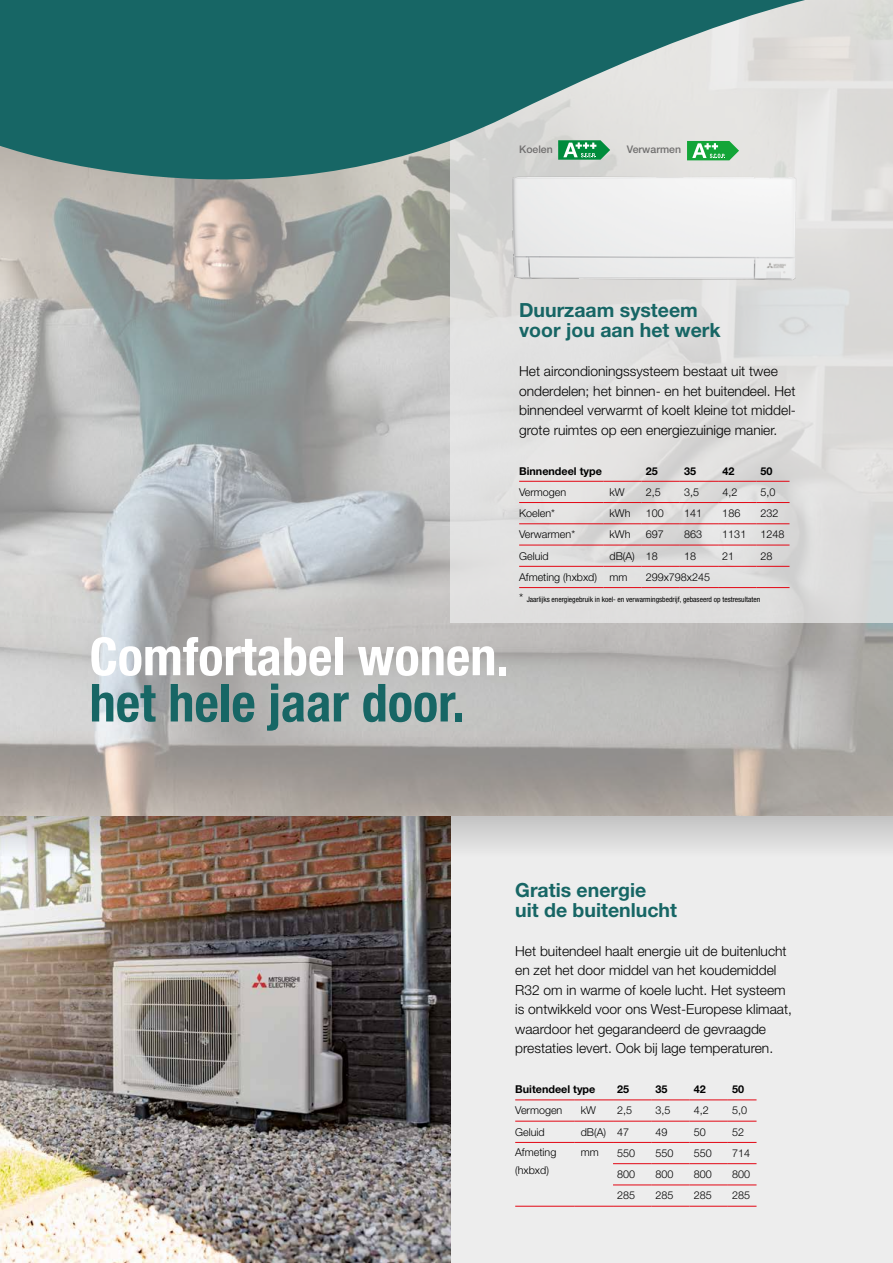
<style>
.page{position:relative;width:893px;height:1263px;background:#fff}
.page>*{position:absolute;margin:0;border:0;box-sizing:border-box;transform-origin:0 0}
.t1{font:700 condensed 52.5px "Helvetica Neue LT Std";color:#fff}
.t2{font:700 condensed 52.5px "Helvetica Neue LT Std";color:#176665}
.t3{font:700 19.5px/19.5px "Helvetica Neue LT Std";color:#176665}
.t4{font:300 13.8px/19.5px "Helvetica Neue LT Std";color:#000}
.t5{font:300 10.8px/18.3px "Helvetica Neue LT Std";color:#000}
.t6{font:700 10.8px "Helvetica Neue LT Std";color:#000}
.t7{font:500 10.5px "Helvetica Neue LT Std";color:#706f6f}
.t8{font:condensed 7.5px "Helvetica Neue LT Std";color:#000}
.s1{font-weight:300;font-stretch:normal;font-size:12px}
</style>
<div class="page">
<img style="left:0;top:238px;width:893px;height:578px">
<svg style="left:451px;top:238px;width:442px;height:385px;fill:#e0e0df"></svg>
<div style="left:451px;top:816px;width:442px;height:447px;background:#ededed"></div>
<hr style="left:515px;top:1100px;width:60px;height:1px;background:#e30613">
<hr style="left:575px;top:1100px;width:38px;height:1px;background:#e30613">
<hr style="left:613px;top:1100px;width:38px;height:1px;background:#e30613">
<hr style="left:651px;top:1100px;width:39px;height:1px;background:#e30613">
<hr style="left:690px;top:1100px;width:38px;height:1px;background:#e30613">
<svg style="left:728px;top:1100px;width:28px;height:1px"></svg>
<hr style="left:515px;top:1121px;width:60px;height:1px;background:#e30613">
<hr style="left:575px;top:1121px;width:38px;height:1px;background:#e30613">
<hr style="left:613px;top:1121px;width:38px;height:1px;background:#e30613">
<hr style="left:651px;top:1121px;width:39px;height:1px;background:#e30613">
<hr style="left:690px;top:1121px;width:38px;height:1px;background:#e30613">
<svg style="left:728px;top:1121px;width:28px;height:1px"></svg>
<hr style="left:515px;top:1142px;width:60px;height:1px;background:#e30613">
<hr style="left:575px;top:1142px;width:38px;height:1px;background:#e30613">
<hr style="left:515px;top:1206px;width:60px;height:1px;background:#e30613">
<hr style="left:575px;top:1206px;width:38px;height:1px;background:#e30613">
<hr style="left:613px;top:1142px;width:38px;height:1px;background:#e30613">
<hr style="left:651px;top:1142px;width:39px;height:1px;background:#e30613">
<hr style="left:690px;top:1142px;width:38px;height:1px;background:#e30613">
<svg style="left:728px;top:1142px;width:28px;height:1px"></svg>
<hr style="left:613px;top:1163px;width:38px;height:1px;background:#e30613">
<hr style="left:651px;top:1163px;width:39px;height:1px;background:#e30613">
<hr style="left:690px;top:1163px;width:38px;height:1px;background:#e30613">
<svg style="left:728px;top:1163px;width:28px;height:1px"></svg>
<hr style="left:613px;top:1185px;width:38px;height:1px;background:#e30613">
<hr style="left:651px;top:1185px;width:39px;height:1px;background:#e30613">
<hr style="left:690px;top:1185px;width:38px;height:1px;background:#e30613">
<svg style="left:728px;top:1185px;width:28px;height:1px"></svg>
<hr style="left:613px;top:1206px;width:38px;height:1px;background:#e30613">
<hr style="left:651px;top:1206px;width:39px;height:1px;background:#e30613">
<hr style="left:690px;top:1206px;width:38px;height:1px;background:#e30613">
<svg style="left:728px;top:1206px;width:28px;height:1px"></svg>
<img style="left:492px;top:238px;width:327px;height:70px">
<hr style="left:519px;top:481px;width:84px;height:1px;background:#e30613">
<hr style="left:603px;top:481px;width:39px;height:1px;background:#e30613">
<hr style="left:642px;top:481px;width:38px;height:1px;background:#e30613">
<hr style="left:680px;top:481px;width:38px;height:1px;background:#e30613">
<hr style="left:718px;top:481px;width:38px;height:1px;background:#e30613">
<hr style="left:756px;top:481px;width:33px;height:1px;background:#e30613">
<hr style="left:519px;top:502px;width:84px;height:1px;background:#e30613">
<hr style="left:603px;top:502px;width:39px;height:1px;background:#e30613">
<hr style="left:642px;top:502px;width:38px;height:1px;background:#e30613">
<hr style="left:680px;top:502px;width:38px;height:1px;background:#e30613">
<hr style="left:718px;top:502px;width:38px;height:1px;background:#e30613">
<hr style="left:756px;top:502px;width:33px;height:1px;background:#e30613">
<hr style="left:519px;top:523px;width:84px;height:1px;background:#e30613">
<hr style="left:603px;top:523px;width:39px;height:1px;background:#e30613">
<hr style="left:642px;top:523px;width:38px;height:1px;background:#e30613">
<hr style="left:680px;top:523px;width:38px;height:1px;background:#e30613">
<hr style="left:718px;top:523px;width:38px;height:1px;background:#e30613">
<hr style="left:756px;top:523px;width:33px;height:1px;background:#e30613">
<hr style="left:519px;top:545px;width:84px;height:1px;background:#e30613">
<hr style="left:603px;top:545px;width:39px;height:1px;background:#e30613">
<hr style="left:642px;top:545px;width:38px;height:1px;background:#e30613">
<hr style="left:680px;top:545px;width:38px;height:1px;background:#e30613">
<hr style="left:718px;top:545px;width:38px;height:1px;background:#e30613">
<hr style="left:756px;top:545px;width:33px;height:1px;background:#e30613">
<hr style="left:519px;top:566px;width:84px;height:1px;background:#e30613">
<hr style="left:603px;top:566px;width:39px;height:1px;background:#e30613">
<hr style="left:519px;top:587px;width:84px;height:1px;background:#e30613">
<hr style="left:603px;top:587px;width:39px;height:1px;background:#e30613">
<hr style="left:642px;top:566px;width:38px;height:1px;background:#e30613">
<hr style="left:680px;top:566px;width:38px;height:1px;background:#e30613">
<hr style="left:718px;top:566px;width:38px;height:1px;background:#e30613">
<hr style="left:756px;top:566px;width:33px;height:1px;background:#e30613">
<hr style="left:642px;top:587px;width:38px;height:1px;background:#e30613">
<hr style="left:680px;top:587px;width:38px;height:1px;background:#e30613">
<hr style="left:718px;top:587px;width:38px;height:1px;background:#e30613">
<hr style="left:756px;top:587px;width:33px;height:1px;background:#e30613">
<img style="left:0;top:857px;width:451px;height:406px">
<img style="left:0;top:816px;width:893px;height:41px">
<svg style="left:0;top:0;width:893px;height:238px"></svg>
<p class="t7" style="left:519px;top:143px;width:35px">Koelen</p>
<p class="t7" style="left:627px;top:143px;width:56px">Verwarmen</p>
<h2 class="t3" style="left:519px;top:300px;width:203px">Duurzaam systeem voor jou aan het werk</h2>
<p class="t4" style="left:519px;top:361px;width:278px">Het aircondioningssysteem bestaat uit twee onderdelen; het binnen- en het buitendeel. Het binnendeel verwarmt of koelt kleine tot middel&shy;grote ruimtes op een energiezuinige manier.</p>
<p class="t6" style="left:519px;top:464px;width:84px">Binnendeel type</p>
<p class="t6" style="left:646px;top:464px;width:14px">25</p>
<p class="t6" style="left:684px;top:464px;width:14px">35</p>
<p class="t6" style="left:722px;top:464px;width:14px">42</p>
<p class="t6" style="left:761px;top:464px;width:14px">50</p>
<p class="t5" style="left:519px;top:482px;width:49px">Vermogen</p>
<p class="t5" style="left:609px;top:482px;width:17px">kW</p>
<p class="t5" style="left:646px;top:482px;width:17px">2,5</p>
<p class="t5" style="left:684px;top:482px;width:17px">3,5</p>
<p class="t5" style="left:722px;top:482px;width:17px">4,2</p>
<p class="t5" style="left:761px;top:482px;width:17px">5,0</p>
<p class="t5" style="left:519px;top:504px;width:37px">Koelen*</p>
<p class="t5" style="left:609px;top:504px;width:22px">kWh</p>
<p class="t5" style="left:646px;top:504px;width:20px">100</p>
<p class="t5" style="left:684px;top:504px;width:20px">141</p>
<p class="t5" style="left:722px;top:504px;width:20px">186</p>
<p class="t5" style="left:761px;top:504px;width:20px">232</p>
<p class="t5" style="left:519px;top:525px;width:58px">Verwarmen*</p>
<p class="t5" style="left:609px;top:525px;width:22px">kWh</p>
<p class="t5" style="left:646px;top:525px;width:20px">697</p>
<p class="t5" style="left:684px;top:525px;width:20px">863</p>
<p class="t5" style="left:722px;top:525px;width:26px">1131</p>
<p class="t5" style="left:761px;top:525px;width:26px">1248</p>
<p class="t5" style="left:519px;top:546px;width:31px">Geluid</p>
<p class="t5" style="left:609px;top:546px;width:50px">dB(A) 18</p>
<p class="t5" style="left:684px;top:546px;width:14px">18</p>
<p class="t5" style="left:722px;top:546px;width:14px">21</p>
<p class="t5" style="left:761px;top:546px;width:14px">28</p>
<p class="t5" style="left:519px;top:568px;width:110px">Afmeting (hxbxd) mm</p>
<p class="t5" style="left:646px;top:568px;width:66px">299x798x245</p>
<p class="t8" style="left:519px;top:595px;width:243px"><span class="s1">*</span> Jaarlijks energiegebruik in koel- en verwarmingsbedrijf, gebaseerd op testresultaten</p>
<h1 class="t1" style="left:90px;top:625px;width:421px">Comfortabel wonen.</h1>
<h1 class="t2" style="left:90px;top:671px;width:376px">het hele jaar door.</h1>
<h2 class="t3" style="left:515px;top:880px;width:163px">Gratis energie<br>uit de buitenlucht</h2>
<p class="t4" style="left:515px;top:941px;width:278px">Het buitendeel haalt energie uit de buitenlucht en zet het door middel van het koude middel R32 om in warme of koele lucht. Het systeem is ontwikkeld voor ons West-Europese klimaat, waardoor het gegarandeerd de gevraagde prestaties levert. Ook bij lage temperaturen.</p>
<p class="t6" style="left:515px;top:1082px;width:82px">Buitendeel type</p>
<p class="t6" style="left:617px;top:1082px;width:14px">25</p>
<p class="t6" style="left:655px;top:1082px;width:14px">35</p>
<p class="t6" style="left:694px;top:1082px;width:14px">42</p>
<p class="t6" style="left:732px;top:1082px;width:14px">50</p>
<p class="t5" style="left:515px;top:1101px;width:49px">Vermogen</p>
<p class="t5" style="left:581px;top:1101px;width:17px">kW</p>
<p class="t5" style="left:617px;top:1101px;width:17px">2,5</p>
<p class="t5" style="left:655px;top:1101px;width:17px">3,5</p>
<p class="t5" style="left:694px;top:1101px;width:17px">4,2</p>
<p class="t5" style="left:732px;top:1101px;width:17px">5,0</p>
<p class="t5" style="left:515px;top:1122px;width:31px">Geluid</p>
<p class="t5" style="left:581px;top:1122px;width:50px">dB(A) 47</p>
<p class="t5" style="left:655px;top:1122px;width:14px">49</p>
<p class="t5" style="left:694px;top:1122px;width:14px">50</p>
<p class="t5" style="left:732px;top:1122px;width:14px">52</p>
<p class="t5" style="left:515px;top:1143px;width:43px">Afmeting (hxbxd)</p>
<p class="t5" style="left:581px;top:1143px;width:19px">mm</p>
<p class="t5" style="left:617px;top:1144px;width:20px">550</p>
<p class="t5" style="left:655px;top:1144px;width:20px">550</p>
<p class="t5" style="left:694px;top:1144px;width:20px">550</p>
<p class="t5" style="left:732px;top:1144px;width:20px">714</p>
<p class="t5" style="left:617px;top:1165px;width:20px">800</p>
<p class="t5" style="left:655px;top:1165px;width:20px">800</p>
<p class="t5" style="left:694px;top:1165px;width:20px">800</p>
<p class="t5" style="left:732px;top:1165px;width:20px">800</p>
<p class="t5" style="left:617px;top:1186px;width:20px">285</p>
<p class="t5" style="left:655px;top:1186px;width:20px">285</p>
<p class="t5" style="left:694px;top:1186px;width:20px">285</p>
<p class="t5" style="left:732px;top:1186px;width:20px">285</p>
</div>
